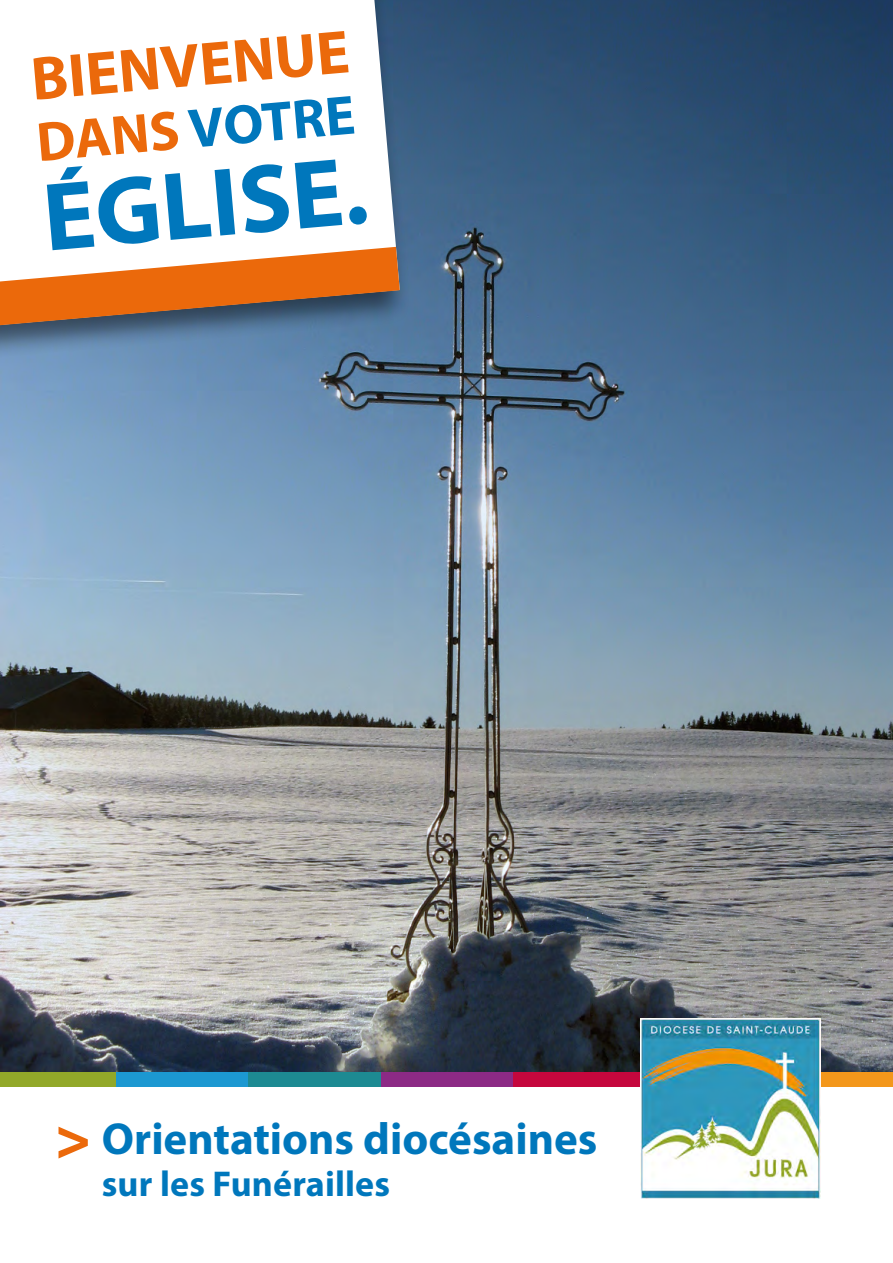
<style>
.page{position:relative;width:893px;height:1263px;background:#fff}
.page>*{position:absolute;margin:0;border:0;box-sizing:border-box;transform-origin:0 0}
.t1{font:700 97.5px "Myriad Pro";color:#0077bc}
.t2{font:700 61.5px "Myriad Pro";color:#eb690b}
.t3{font:700 55.8px "Myriad Pro";color:#0077bc}
.t4{font:700 45px "Myriad Pro";color:#0077bc}
.t5{font:700 36px "Myriad Pro";letter-spacing:.005em;color:#0077bc}
.s1{color:#eb690b}
.s2{font-weight:900;font-size:60px;color:#eb690b}
</style>
<div class="page">
<div style="left:777px;top:1058px;width:116px;height:29px;background:#f3971b"></div>
<div style="left:513px;top:1058px;width:132px;height:29px;background:#c5073d"></div>
<div style="left:380px;top:1058px;width:133px;height:29px;background:#8c2a85"></div>
<div style="left:248px;top:1058px;width:132px;height:29px;background:#1d8a92"></div>
<div style="left:116px;top:1058px;width:132px;height:29px;background:#1c98d1"></div>
<div style="left:0;top:1058px;width:116px;height:29px;background:#92a829"></div>
<img style="left:0;top:0;width:893px;height:1072px">
<img style="left:641px;top:1018px;width:180px;height:180px">
<div style="left:0;top:0;width:412px;height:363px;background:#000;opacity:.5"></div>
<svg style="left:0;top:0;width:400px;height:247px"></svg>
<svg style="left:0;top:247px;width:400px;height:78px"></svg>
<h2 class="t2" style="left:28px;top:39px;width:321px;rotate:-5deg">BIENVENUE</h2>
<p class="t3" style="left:34px;top:106px;width:321px;rotate:-5deg"><span class="s1">DANS</span> VOTRE</p>
<h1 class="t1" style="left:38px;top:155px;width:327px;rotate:-5deg">ÉGLISE.</h1>
<p class="t4" style="left:55px;top:1109px;width:544px"><span class="s2">&gt;</span> Orientations diocésaines</p>
<p class="t5" style="left:102px;top:1160px;width:290px">sur les Funérailles</p>
</div>
